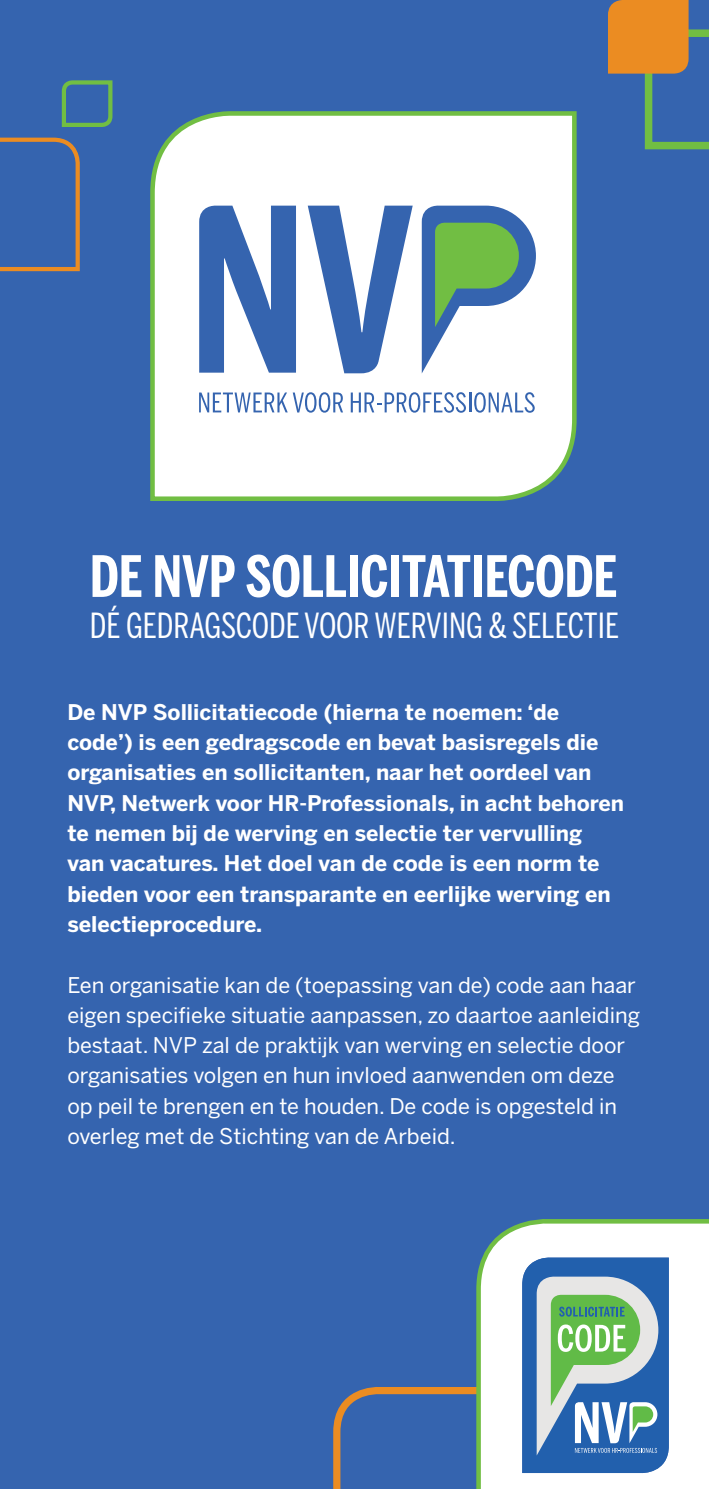
<style>
.page{position:relative;width:709px;height:1489px;background:#fff}
.page>*{position:absolute;margin:0;border:0;box-sizing:border-box;transform-origin:0 0}
.t1{font:700 56.5px "Benton Sans Comp";color:#fff}
.t2{font:34.25px "Benton Sans Comp";color:#fff}
.t3{font:700 21.5px/30.2px "Benton Sans";color:#fff}
.t4{font:21.5px/30.2px "Benton Sans";color:#fff}
</style>
<div class="page">
<div style="left:0;top:0;width:709px;height:1488px;background:#3564af"></div>
<svg style="left:150px;top:111px;width:427px;height:390px;background:#eff6f0"></svg>
<svg style="left:0;top:137px;width:80px;height:135px"></svg>
<svg style="left:61px;top:80px;width:52px;height:47px"></svg>
<svg style="left:608px;top:0;width:101px;height:150px"></svg>
<svg style="left:199px;top:392px;width:144px;height:20px"></svg>
<svg style="left:351px;top:392px;width:115px;height:21px"></svg>
<hr style="left:469px;top:392px;width:2px;height:20px;background:#3564af">
<svg style="left:474px;top:392px;width:60px;height:21px"></svg>
<svg style="left:199px;top:205px;width:97px;height:167px"></svg>
<svg style="left:308px;top:206px;width:104px;height:167px"></svg>
<svg style="left:422px;top:205px;width:114px;height:168px"></svg>
<svg style="left:483px;top:1219px;width:226px;height:269px;background:#eef5f0"></svg>
<svg style="left:333px;top:1256px;width:336px;height:232px"></svg>
<h1 class="t1" style="left:90px;top:554px;width:529px">DE NVP SOLLICITATIECODE</h1>
<h2 class="t2" style="left:90px;top:606px;width:530px">DÉ GEDRAGSCODE VOOR WERVING &amp; SELECTIE</h2>
<p class="t3" style="left:67px;top:698px;width:558px">De NVP Sollicitatiecode (hierna te noemen: ‘de code’) is een gedragscode en bevat basisregels die organisaties en sollicitanten, naar het oordeel van NVP, Netwerk voor HR-Professionals, in acht behoren te nemen bij de werving en selectie ter vervulling van vacatures. Het doel van de code is een norm te bieden voor een transparante en eerlijke werving en selectieprocedure.</p>
<p class="t4" style="left:67px;top:971px;width:574px">Een organisatie kan de (toepassing van de) code aan haar eigen specifieke situatie aanpassen, zo daartoe aanleiding bestaat. NVP zal de praktijk van werving en selectie door organisaties volgen en hun invloed aanwenden om deze op peil te brengen en te houden. De code is opgesteld in overleg met de Stichting van de Arbeid.</p>
</div>
